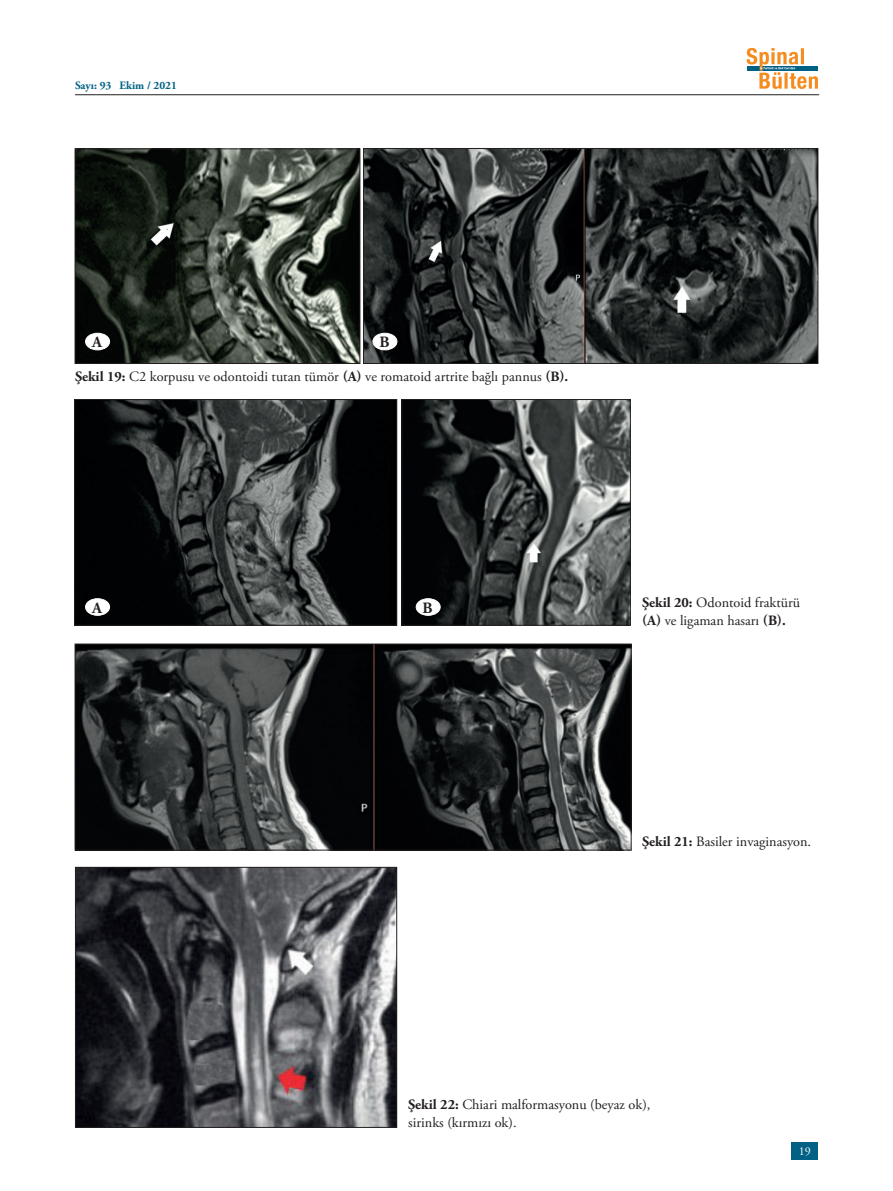
<style>
.page{position:relative;width:893px;height:1191px;background:#fff}
.page>*{position:absolute;margin:0;border:0;box-sizing:border-box;transform-origin:0 0}
.t1{font:700 15.75px "Adobe Garamond Pro";color:#231f20}
.t2{font:14.25px/18px "Adobe Garamond Pro";color:#231f20}
.t3{font:12px "Adobe Garamond Pro";color:#fff}
.t4{font:700 11.25px "Adobe Garamond Pro";color:#006185}
.s1{font-weight:700}
</style>
<div class="page">
<div style="left:791px;top:1141px;width:27px;height:18px;background:#006185"></div>
<hr style="left:75px;top:94px;width:744px;height:1px;background:#231f20">
<svg style="left:747px;top:48px;width:71px;height:41px"></svg>
<img style="left:77px;top:150px;width:281px;height:212px">
<div style="left:75px;top:148px;width:285px;height:216px;border:1px solid #231f20"></div>
<img style="left:365px;top:150px;width:451px;height:212px">
<div style="left:363px;top:148px;width:455px;height:216px;border:1px solid #231f20"></div>
<img style="left:76px;top:401px;width:319px;height:222px">
<div style="left:74px;top:399px;width:323px;height:226px;border:1px solid #231f20"></div>
<img style="left:403px;top:401px;width:226px;height:222px">
<div style="left:401px;top:399px;width:230px;height:226px;border:1px solid #231f20"></div>
<img style="left:77px;top:645px;width:552px;height:203px">
<div style="left:75px;top:643px;width:556px;height:207px;border:1px solid #231f20"></div>
<img style="left:77px;top:869px;width:318px;height:256px">
<div style="left:75px;top:867px;width:322px;height:260px;border:1px solid #231f20"></div>
<div style="left:86px;top:333px;width:24px;height:17px;background:#fff;border-radius:50%"></div>
<div style="left:85px;top:333px;width:25px;height:17px;border:1px solid #fff;border-radius:50%"></div>
<div style="left:373px;top:333px;width:24px;height:17px;background:#fff;border-radius:50%"></div>
<div style="left:373px;top:333px;width:24px;height:17px;border:1px solid #fff;border-radius:50%"></div>
<div style="left:86px;top:598px;width:24px;height:17px;background:#fff;border-radius:50%"></div>
<div style="left:85px;top:598px;width:25px;height:17px;border:1px solid #fff;border-radius:50%"></div>
<div style="left:416px;top:598px;width:24px;height:17px;background:#fff;border-radius:50%"></div>
<div style="left:416px;top:598px;width:24px;height:17px;border:1px solid #fff;border-radius:50%"></div>
<p class="t4" style="left:75px;top:79px;width:103px">Sayı: 93 Ekim / 2021</p>
<p class="t1" style="left:92px;top:333px;width:11px">A</p>
<p class="t1" style="left:379px;top:333px;width:12px">B</p>
<p class="t2" style="left:75px;top:368px;width:495px"><span class="s1">Şekil 19:</span> C2 korpusu ve odontoidi tutan tümör <span class="s1">(A)</span> ve romatoid artrite bağlı pannus <span class="s1">(B).</span></p>
<p class="t1" style="left:92px;top:598px;width:11px">A</p>
<p class="t1" style="left:423px;top:598px;width:12px">B</p>
<p class="t2" style="left:642px;top:593px;width:160px"><span class="s1">Şekil 20:</span> Odontoid fraktürü <span class="s1">(A)</span> ve ligaman hasarı <span class="s1">(B).</span></p>
<p class="t2" style="left:642px;top:833px;width:171px"><span class="s1">Şekil 21:</span> Basiler invaginasyon.</p>
<p class="t2" style="left:408px;top:1095px;width:244px"><span class="s1">Şekil 22:</span> Chiari malformasyonu (beyaz ok), sirinks (kırmızı ok).</p>
<p class="t3" style="left:799px;top:1143px;width:13px">19</p>
</div>
